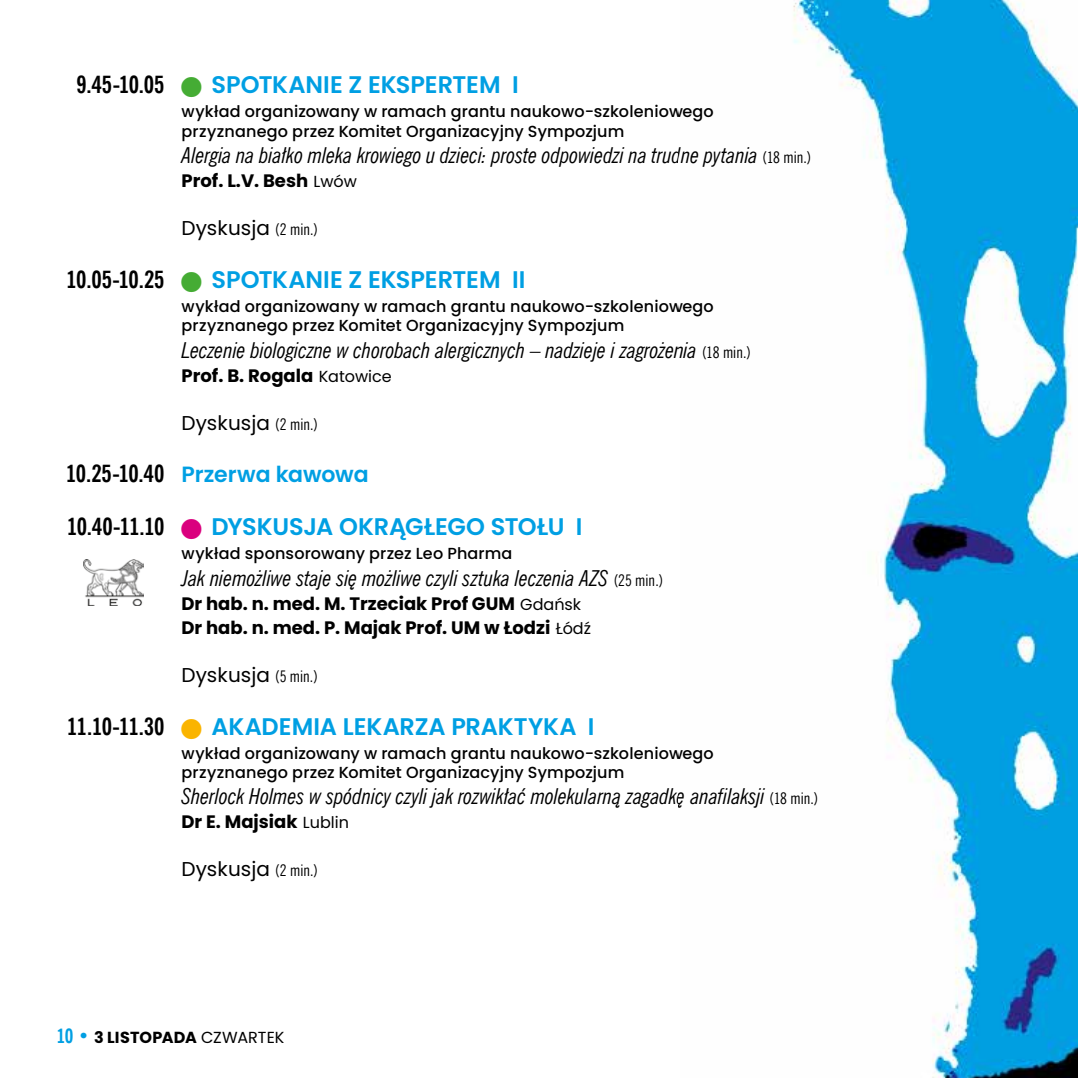
<style>
.page{position:relative;width:1078px;height:1078px;background:#fff}
.page>*{position:absolute;margin:0;border:0;box-sizing:border-box;transform-origin:0 0}
.t1{font:600 24px "Poppins";letter-spacing:-.005em;color:#009fe3}
.t2{font:italic 22px "News Goth Cn EU";letter-spacing:-.005em;color:#000}
.t3{font:600 22px "Poppins";letter-spacing:-.005em;color:#009fe3}
.t4{font:20px "Poppins";letter-spacing:.005em;color:#000}
.t5{font:700 18px/24px "Poppins";color:#000}
.t6{font:500 16px/19.2px "Poppins";letter-spacing:.01em;color:#000}
.t7{font:700 16px "Poppins";letter-spacing:.01em;color:#000}
.s1{font-family:"News Goth Cn EU";font-weight:700;color:#000}
.s2{color:#45ac34}
.s3{font-style:normal;font-size:16px}
.s4{font-weight:400;font-size:16px}
.s5{font-family:"News Goth Cn EU";font-size:16px}
.s6{font-family:"News Goth Cn EU";font-weight:700;font-size:24px;color:#000}
.s7{color:#da007e}
.s8{color:#fab400}
.s9{font-family:"News Goth Cn EU";font-size:20px;color:#009fe3}
.s10{font-weight:400}
</style>
<div class="page">
<img style="left:793px;top:0;width:284px;height:1077px">
<img style="left:83px;top:560px;width:60px;height:46px">
<h1 class="t1" style="left:76px;top:71px;width:443px"><span class="s1">9.45-10.05</span> <span class="s2">■</span> SPOTKANIE Z EKSPERTEM I</h1>
<p class="t6" style="left:181px;top:102px;width:533px">wykład organizowany w ramach grantu naukowo-szkoleniowego przyznanego przez Komitet Organizacyjny Sympozjum</p>
<h2 class="t2" style="left:181px;top:142px;width:631px">Alergia na białko mleka krowiego u dzieci: proste odpowiedzi na trudne pytania <span class="s3">(18 min.)</span></h2>
<p class="t5" style="left:181px;top:169px;width:177px">Prof. L.V. Besh <span class="s4">Lwów</span></p>
<p class="t4" style="left:181px;top:216px;width:138px">Dyskusja <span class="s5">(2 min.)</span></p>
<h1 class="t1" style="left:67px;top:265px;width:460px"><span class="s1">10.05-10.25</span> <span class="s2">■</span> SPOTKANIE Z EKSPERTEM II</h1>
<p class="t6" style="left:181px;top:297px;width:533px">wykład organizowany w ramach grantu naukowo-szkoleniowego przyznanego przez Komitet Organizacyjny Sympozjum</p>
<h2 class="t2" style="left:181px;top:336px;width:570px">Leczenie biologiczne w chorobach alergicznych – nadzieje i zagrożenia <span class="s3">(18 min.)</span></h2>
<p class="t5" style="left:181px;top:363px;width:212px">Prof. B. Rogala <span class="s4">Katowice</span></p>
<p class="t4" style="left:181px;top:411px;width:138px">Dyskusja <span class="s5">(2 min.)</span></p>
<h2 class="t3" style="left:66px;top:462px;width:304px"><span class="s6">10.25-10.40</span> Przerwa kawowa</h2>
<h1 class="t1" style="left:67px;top:513px;width:517px"><span class="s1">10.40-11.10</span> <span class="s7">■</span> DYSKUSJA OKRĄGŁEGO STOŁU I</h1>
<p class="t6" style="left:181px;top:544px;width:332px">wykład sponsorowany przez Leo Pharma</p>
<h2 class="t2" style="left:181px;top:564px;width:483px">Jak niemożliwe staje się możliwe czyli sztuka leczenia AZS <span class="s3">(25 min.)</span></h2>
<p class="t5" style="left:181px;top:591px;width:411px">Dr hab. n. med. M. Trzeciak Prof GUM <span class="s4">Gdańsk<br></span>Dr hab. n. med. P. Majak Prof. UM w Łodzi <span class="s4">Łódź</span></p>
<p class="t4" style="left:181px;top:663px;width:138px">Dyskusja <span class="s5">(5 min.)</span></p>
<h1 class="t1" style="left:67px;top:712px;width:529px"><span class="s1">11.10-11.30</span> <span class="s8">■</span> AKADEMIA LEKARZA PRAKTYKA I</h1>
<p class="t6" style="left:181px;top:743px;width:533px">wykład organizowany w ramach grantu naukowo-szkoleniowego przyznanego przez Komitet Organizacyjny Sympozjum</p>
<h2 class="t2" style="left:181px;top:783px;width:638px">Sherlock Holmes w spódnicy czyli jak rozwikłać molekularną zagadkę anafilaksji <span class="s3">(18 min.)</span></h2>
<p class="t5" style="left:181px;top:809px;width:169px">Dr E. Majsiak <span class="s4">Lublin</span></p>
<p class="t4" style="left:181px;top:857px;width:138px">Dyskusja <span class="s5">(2 min.)</span></p>
<p class="t7" style="left:57px;top:1027px;width:229px"><span class="s9">10 •</span> 3 LISTOPADA <span class="s10">CZWARTEK</span></p>
</div>
